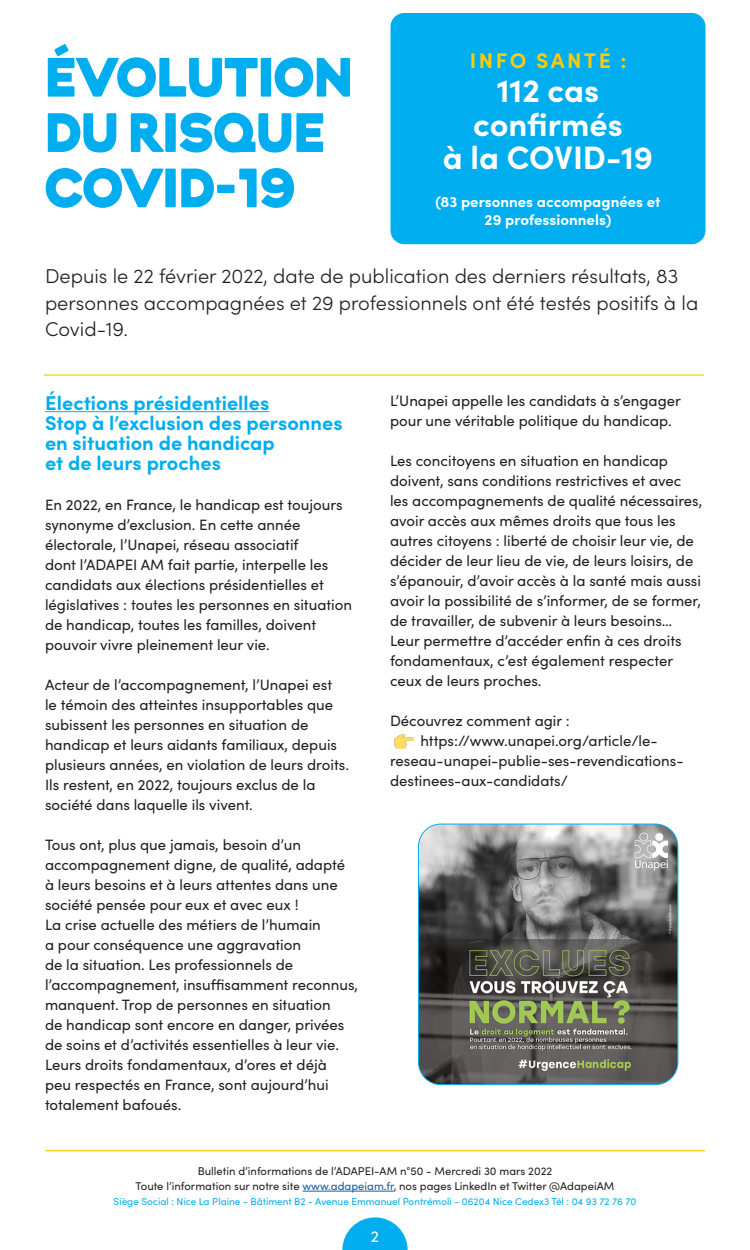
<style>
.page{position:relative;width:750px;height:1250px;background:#fff}
.page>*{position:absolute;margin:0;border:0;box-sizing:border-box;transform-origin:0 0}
.t1{font:55.38px/55.4px "Krana Fat B";color:#00aeef}
.t2{font:700 32.5px/33.8px "Sofia Pro";color:#fff;text-align:center}
.t3{font:700 21.25px "Sofia Pro";letter-spacing:.12em;color:#feca0a}
.chapeau{font:300 20px/26.2px "Sofia Pro";color:#231f20}
.Style_de_paragraphe{font:700 20px/20px "Sofia Pro";color:#00aeef}
.t4{font:16px "Sofia Pro";color:#fff}
.Texte_Courant{font:15px/20px "Sofia Pro";color:#231f20}
.t5{font:700 15px/18px "Sofia Pro";color:#fff;text-align:center}
.t6{font:11.25px/15px "Sofia Pro";color:#231f20;text-align:center}
.t7{font:10px "Sofia Pro";color:#00aeef}
.s1{color:#175d9e}
</style>
<div class="page">
<svg style="left:342px;top:1217px;width:66px;height:33px"></svg>
<hr style="left:302px;top:1191px;width:92px;height:1px;background:#175d9e">
<hr style="left:45px;top:1150px;width:660px;height:1px;background:#feca0a">
<div style="left:391px;top:13px;width:315px;height:231px;background:#00aeef;border-radius:14px"></div>
<hr style="left:44px;top:374px;width:660px;height:2px;background:#feca0a">
<hr style="left:45px;top:411px;width:224px;height:1px;background:#00aeef">
<img style="left:418px;top:824px;width:260px;height:261px">
<div style="left:418px;top:824px;width:260px;height:261px;border:1px solid #00aeef;border-radius:22px"></div>
<img style="left:395px;top:734px;width:18px;height:15px">
<p class="t1" style="left:45px;top:49px;width:309px">ÉVOLUTION<br>DU RISQUE<br>COVID-19</p>
<p class="t3" style="left:470px;top:44px;width:158px">INFO SANTÉ :</p>
<p class="t2" style="left:473px;top:71px;width:151px">112 cas confirmés</p>
<p class="t2" style="left:443px;top:138px;width:212px">à la COVID-19</p>
<p class="t5" style="left:435px;top:191px;width:227px">(83 personnes accompagnées et<br>29 professionnels)</p>
<p class="chapeau" style="left:45px;top:262px;width:655px">Depuis le 22 février 2022, date de publication des derniers résultats, 83 personnes accompagnées et 29 professionnels ont été testés positifs à la<br>Covid-19.</p>
<p class="Style_de_paragraphe" style="left:45px;top:391px;width:226px">Élections présidentielles</p>
<p class="Style_de_paragraphe" style="left:45px;top:411px;width:299px">Stop à l’exclusion des personnes en situation de handicap</p>
<p class="Style_de_paragraphe" style="left:45px;top:451px;width:178px">et de leurs proches</p>
<p class="Texte_Courant" style="left:45px;top:494px;width:309px">En 2022, en France, le handicap est toujours synonyme d’exclusion. En cette année électorale, l’Unapei, réseau associatif<br>dont l’ADAPEI AM fait partie, interpelle les candidats aux élections présidentielles et législatives : toutes les personnes en situation de handicap, toutes les familles, doivent pouvoir vivre pleinement leur vie.</p>
<p class="Texte_Courant" style="left:45px;top:674px;width:306px">Acteur de l’accompagnement, l’Unapei est<br>le témoin des atteintes insupportables que subissent les personnes en situation de handicap et leurs aidants familiaux, depuis plusieurs années, en violation de leurs droits.<br>Ils restent, en 2022, toujours exclus de la société dans laquelle ils vivent.</p>
<p class="Texte_Courant" style="left:45px;top:834px;width:302px">Tous ont, plus que jamais, besoin d’un accompagnement digne, de qualité, adapté à leurs besoins et à leurs attentes dans une société pensée pour eux et avec eux !</p>
<p class="Texte_Courant" style="left:45px;top:914px;width:315px">La crise actuelle des métiers de l’humain<br>a pour conséquence une aggravation<br>de la situation. Les professionnels de l’accompagnement, insuffisamment reconnus, manquent. Trop de personnes en situation<br>de handicap sont encore en danger, privées de soins et d’activités essentielles à leur vie.<br>Leurs droits fondamentaux, d’ores et déjà<br>peu respectés en France, sont aujourd’hui totalement bafoués.</p>
<p class="Texte_Courant" style="left:390px;top:390px;width:293px">L’Unapei appelle les candidats à s’engager pour une véritable politique du handicap.</p>
<p class="Texte_Courant" style="left:390px;top:450px;width:314px">Les concitoyens en situation en handicap doivent, sans conditions restrictives et avec les accompagnements de qualité nécessaires, avoir accès aux mêmes droits que tous les autres citoyens : liberté de choisir leur vie, de décider de leur lieu de vie, de leurs loisirs, de s’épanouir, d’avoir accès à la santé mais aussi avoir la possibilité de s’informer, de se former, de travailler, de subvenir à leurs besoins… Leur permettre d’accéder enfin à ces droits fondamentaux, c’est également respecter ceux de leurs proches.</p>
<p class="Texte_Courant" style="left:390px;top:710px;width:181px">Découvrez comment agir :</p>
<p class="Texte_Courant" style="left:390px;top:730px;width:295px;text-indent:30px">https://www.unapei.org/article/le&shy;reseau-unapei-publie-ses-revendications&shy;destinees-aux-candidats/</p>
<p class="t6" style="left:136px;top:1163px;width:480px">Bulletin d’informations de l’ADAPEI-AM n°50 - Mercredi 30 mars 2022<br>Toute l’information sur notre site <span class="s1">www.adapeiam.fr</span>, nos pages LinkedIn et Twitter @AdapeiAM</p>
<p class="t7" style="left:114px;top:1194px;width:524px">Siège Social : Nice La Plaine - Bâtiment B2 - Avenue Emmanuel Pontrémoli - 06204 Nice Cedex3 Tél : 04 93 72 76 70</p>
<p class="t4" style="left:371px;top:1224px;width:10px">2</p>
</div>
